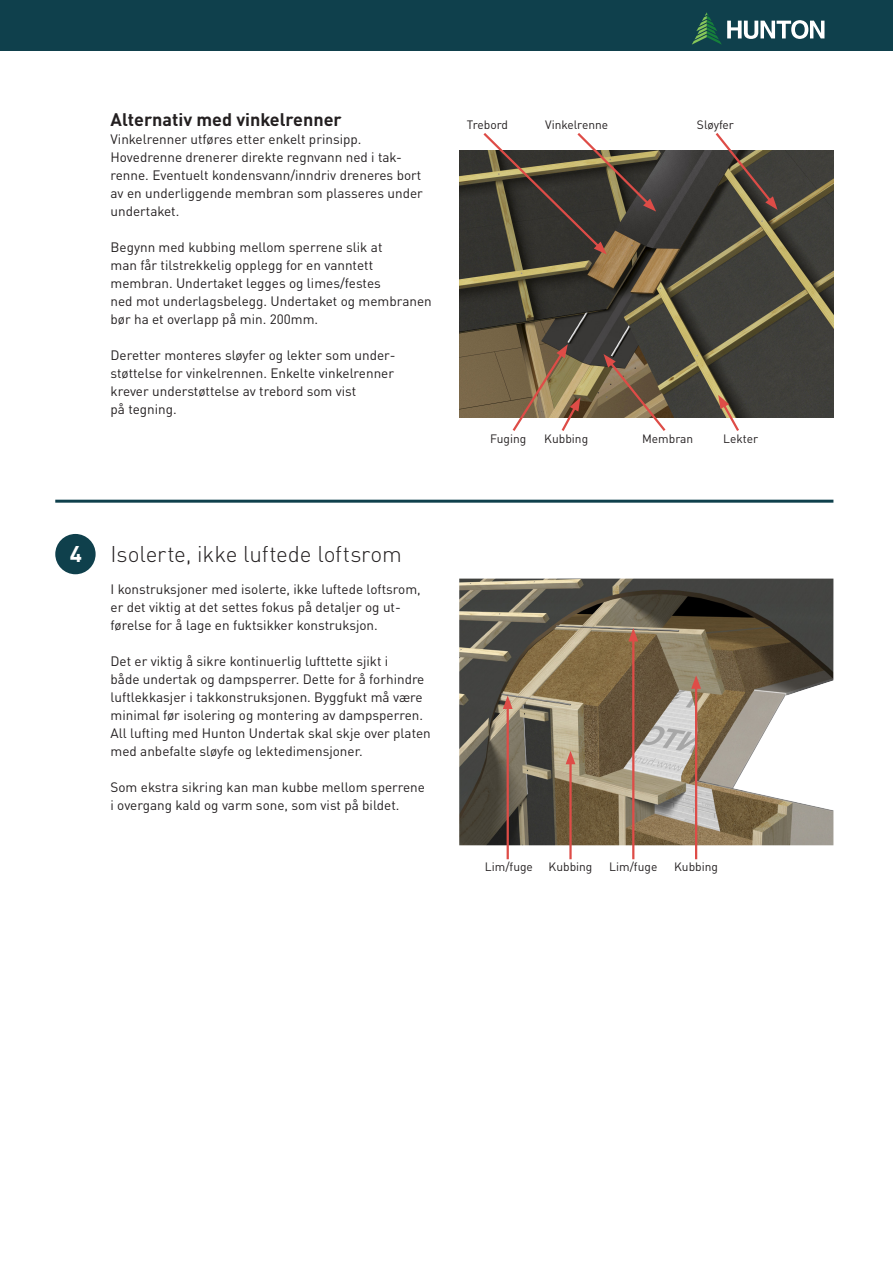
<style>
.page{position:relative;width:893px;height:1263px;background:#fff}
.page>*{position:absolute;margin:0;border:0;box-sizing:border-box;transform-origin:0 0}
.t1{font:300 22.5px "DINOT";letter-spacing:-.005em;color:#231f20}
.t2{font:700 22.5px "DINOT";color:#fff}
.t3{font:700 18px "DINOT";color:#231f20}
.t4{font:13.5px/18px "DINOT";color:#231f20}
.t5{font:12px "DINOT";color:#231f20}
</style>
<div class="page">
<div style="left:0;top:0;width:893px;height:51px;background:#0f404c"></div>
<svg style="left:692px;top:12px;width:132px;height:33px"></svg>
<hr style="left:55px;top:500px;width:778px;height:3px;background:#0f404c">
<img style="left:459px;top:150px;width:374px;height:267px">
<svg style="left:481px;top:133px;width:175px;height:121px;background:#645c51"></svg>
<svg style="left:713px;top:133px;width:64px;height:77px"></svg>
<svg style="left:510px;top:344px;width:70px;height:87px;background:#9a8467"></svg>
<svg style="left:603px;top:354px;width:65px;height:77px"></svg>
<svg style="left:718px;top:395px;width:23px;height:36px"></svg>
<img style="left:459px;top:579px;width:374px;height:266px">
<div style="left:55px;top:534px;width:41px;height:40px;background:#0f404c;border-radius:50%"></div>
<hr style="left:507px;top:705px;width:2px;height:154px;background:#de4c47">
<svg style="left:503px;top:695px;width:10px;height:14px"></svg>
<hr style="left:569px;top:760px;width:3px;height:99px;background:#de4c47">
<svg style="left:566px;top:751px;width:9px;height:13px"></svg>
<hr style="left:632px;top:637px;width:2px;height:222px;background:#de4c47">
<svg style="left:628px;top:628px;width:10px;height:13px"></svg>
<hr style="left:695px;top:685px;width:2px;height:174px;background:#de4c47">
<svg style="left:691px;top:675px;width:10px;height:14px"></svg>
<h2 class="t3" style="left:111px;top:108px;width:233px">Alternativ med vinkelrenner</h2>
<p class="t4" style="left:111px;top:130px;width:314px">Vinkelrenner utføres etter enkelt prinsipp.<br>Hovedrenne drenerer direkte regnvann ned i tak&shy;renne. Eventuelt kondensvann/inndriv dreneres bort av en underliggende membran som plasseres under undertaket.</p>
<p class="t4" style="left:111px;top:238px;width:323px">Begynn med kubbing mellom sperrene slik at<br>man får tilstrekkelig opplegg for en vanntett membran. Undertaket legges og limes/festes<br>ned mot underlagsbelegg. Undertaket og membranen bør ha et overlapp på min. 200mm.</p>
<p class="t4" style="left:111px;top:346px;width:285px">Deretter monteres sløyfer og lekter som under&shy;støttelse for vinkelrennen. Enkelte vinkelrenner krever understøttelse av trebord som vist<br>på tegning.</p>
<p class="t5" style="left:467px;top:117px;width:43px">Trebord</p>
<p class="t5" style="left:545px;top:117px;width:65px">Vinkelrenne</p>
<p class="t5" style="left:697px;top:117px;width:39px">Sløyfer</p>
<p class="t5" style="left:490px;top:431px;width:38px">Fuging</p>
<p class="t5" style="left:544px;top:431px;width:45px">Kubbing</p>
<p class="t5" style="left:642px;top:431px;width:53px">Membran</p>
<p class="t5" style="left:723px;top:431px;width:37px">Lekter</p>
<h1 class="t2" style="left:70px;top:540px;width:14px">4</h1>
<h1 class="t1" style="left:111px;top:540px;width:293px">Isolerte, ikke luftede loftsrom</h1>
<p class="t4" style="left:111px;top:580px;width:312px">I konstruksjoner med isolerte, ikke luftede loftsrom, er det viktig at det settes fokus på detaljer og ut&shy;førelse for å lage en fuktsikker konstruksjon.</p>
<p class="t4" style="left:111px;top:652px;width:322px">Det er viktig å sikre kontinuerlig lufttette sjikt i<br>både undertak og dampsperrer. Dette for å forhindre luftlekkasjer i takkonstruksjonen. Byggfukt må være minimal før isolering og montering av dampsperren.<br>All lufting med Hunton Undertak skal skje over platen med anbefalte sløyfe og lektedimensjoner.</p>
<p class="t4" style="left:111px;top:778px;width:316px">Som ekstra sikring kan man kubbe mellom sperrene i overgang kald og varm sone, som vist på bildet.</p>
<p class="t5" style="left:485px;top:859px;width:50px">Lim/fuge</p>
<p class="t5" style="left:549px;top:859px;width:45px">Kubbing</p>
<p class="t5" style="left:609px;top:859px;width:50px">Lim/fuge</p>
<p class="t5" style="left:674px;top:859px;width:45px">Kubbing</p>
</div>
